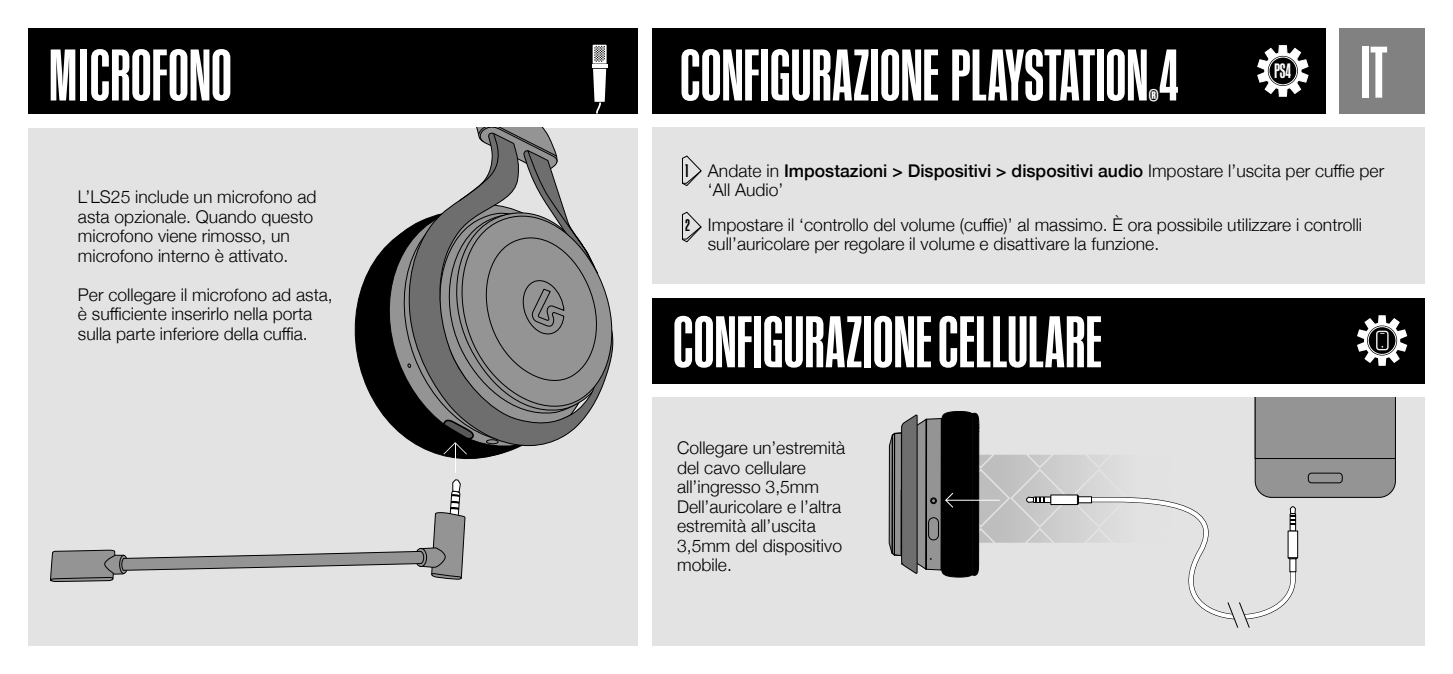
<style>
.page{position:relative;width:1453px;height:674px;background:#fff}
.page>*{position:absolute;margin:0;border:0;box-sizing:border-box;transform-origin:0 0}
.t1{font:500 70px "Kommissar X Cond";letter-spacing:.015em;color:#fff}
.t2{font:500 40.75px "Kommissar X Cond";color:#fff}
.t3{font:500 20px "Kommissar X Cond";color:#fff}
.t4{font:300 17.5px/19.5px "Helvetica Neue";color:#000}
.s1{font-family:"Kommissar X Cond";font-weight:500}
.s2{font-weight:500}
.s3{font-family:"Kommissar X Cond";font-weight:500;font-size:16.25px}
</style>
<div class="page">
<div style="left:652px;top:397px;width:772px;height:248px;background:#e3e3e3"></div>
<div style="left:652px;top:128px;width:772px;height:155px;background:#e3e3e3"></div>
<div style="left:28px;top:128px;width:610px;height:517px;background:#e3e3e3"></div>
<div style="left:652px;top:28px;width:673px;height:85px;background:#000"></div>
<div style="left:1339px;top:28px;width:85px;height:85px;background:#818181"></div>
<div style="left:28px;top:28px;width:610px;height:85px;background:#000"></div>
<hr style="left:592px;top:65px;width:15px;height:3px;background:#fff">
<svg style="left:593px;top:45px;width:13px;height:68px"></svg>
<svg style="left:1257px;top:45px;width:52px;height:52px"></svg>
<svg style="left:1268px;top:56px;width:30px;height:30px"></svg>
<div style="left:1269px;top:57px;width:28px;height:28px;border:1px solid #fff;border-radius:50%"></div>
<div style="left:652px;top:298px;width:772px;height:85px;background:#000"></div>
<svg style="left:354px;top:259px;width:102px;height:214px"></svg>
<svg style="left:375px;top:242px;width:122px;height:218px"></svg>
<svg style="left:390px;top:228px;width:111px;height:227px"></svg>
<svg style="left:407px;top:214px;width:30px;height:232px;background:#5c5c5c"></svg>
<svg style="left:407px;top:363px;width:4px;height:4px"></svg>
<svg style="left:437px;top:128px;width:177px;height:326px"></svg>
<hr style="left:455px;top:442px;width:1px;height:30px;background:#fff">
<svg style="left:50px;top:479px;width:415px;height:102px"></svg>
<svg style="left:682px;top:211px;width:20px;height:31px"></svg>
<svg style="left:682px;top:155px;width:20px;height:31px"></svg>
<svg style="left:1357px;top:315px;width:50px;height:50px"></svg>
<svg style="left:889px;top:397px;width:507px;height:231px"></svg>
<h1 class="t1" style="left:50px;top:30px;width:183px">MICROFONO</h1>
<h1 class="t1" style="left:680px;top:30px;width:469px">CONFIGURAZIONE PLAYSTATION</h1>
<h1 class="t1" style="left:1361px;top:27px;width:28px">IT</h1>
<h2 class="t2" style="left:1149px;top:78px;width:31px">®<sup>4</sup></h2>
<p class="t3" style="left:1274px;top:58px;width:18px">PS4</p>
<p class="t4" style="left:78px;top:186px;width:240px">L’LS25 include un microfono ad asta opzionale. Quando questo microfono viene rimosso, un microfono interno è attivato.</p>
<p class="t4" style="left:78px;top:283px;width:256px">Per collegare il microfono ad asta, è sufficiente inserirlo nella porta sulla parte inferiore della cuffia.</p>
<p class="t4" style="left:708px;top:159px;width:678px;text-indent:-23px"><span class="s1">1</span> Andate in <span class="s2">Impostazioni &gt; Dispositivi &gt; dispositivi audio</span> Impostare l’uscita per cuffie per ‘All Audio’</p>
<p class="t4" style="left:708px;top:213px;width:656px;text-indent:-22px"><span class="s3">2</span> Impostare il ‘controllo del volume (cuffie)’ al massimo. È ora possibile utilizzare i controlli sull’auricolare per regolare il volume e disattivare la funzione.</p>
<h1 class="t1" style="left:673px;top:296px;width:430px">CONFIGURAZIONE CELLULARE</h1>
<p class="t4" style="left:677px;top:436px;width:170px">Collegare un’estremità del cavo cellulare all’ingresso 3,5mm<br>Dell’auricolare e l’altra estremità all’uscita<br>3,5mm del dispositivo mobile.</p>
</div>
